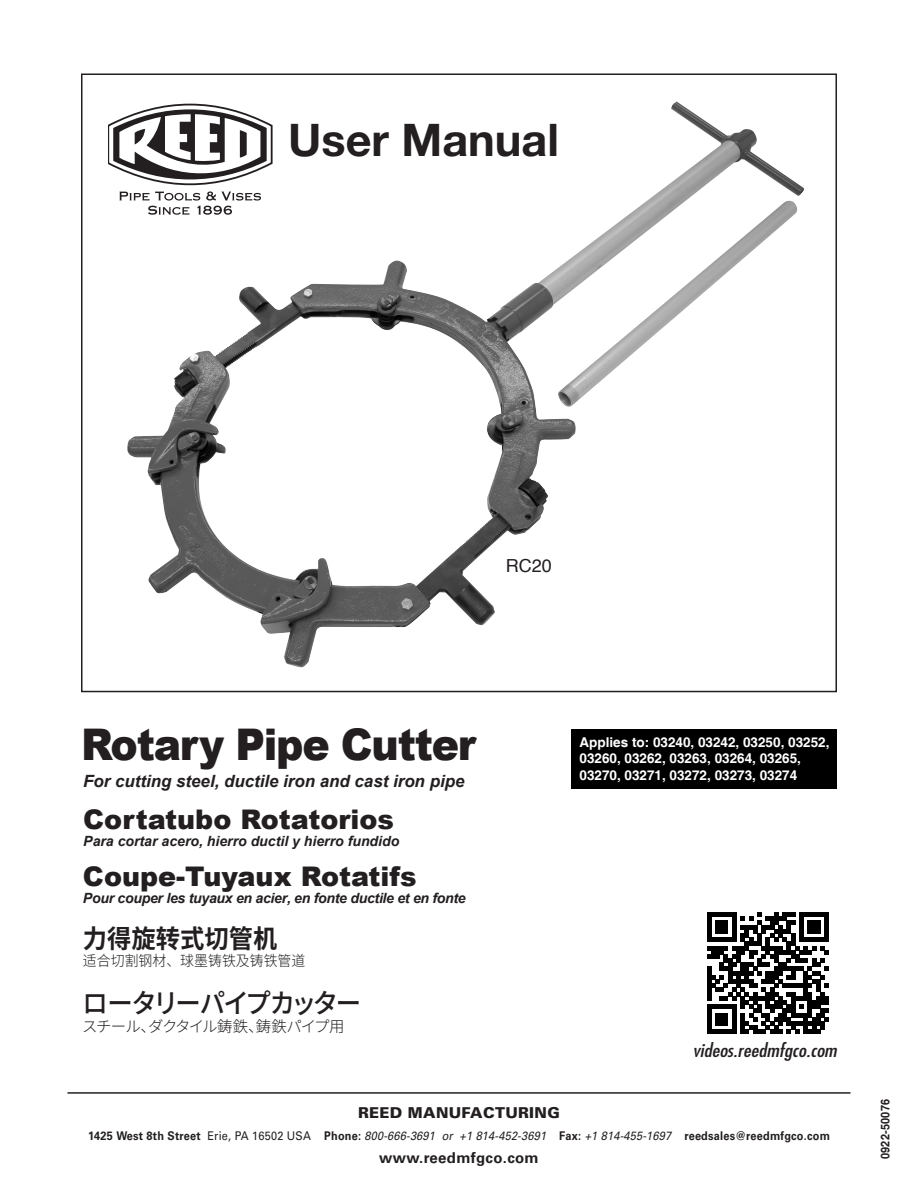
<style>
.page{position:relative;width:918px;height:1188px;background:#fff}
.page>*{position:absolute;margin:0;border:0;box-sizing:border-box;transform-origin:0 0}
.t1{font:700 45px "Helvetica Neue LT Std";color:#231f20}
.t2{font:900 43.65px "Arial";letter-spacing:-.03em;color:#231f20;scale:.94 1}
.t3{font:900 27px "Arial";color:#231f20}
.t4{font:500 27px "Source Han Sans SC";letter-spacing:-.085em;color:#231f20;scale:.94 1}
.t5{font:700 25.65px "Source Han Sans CN";color:#231f20;scale:.95 1}
.t6{font:italic condensed 18px "Futura Std";color:#231f20;scale:1.18 1}
.t7{font:18px "Helvetica";color:#231f20}
.t8{font:italic 700 16.95px "Arial";color:#231f20}
.t9{font:300 15.45px "Source Han Sans SC";letter-spacing:-.06em;color:#231f20}
.t10{font:15px "Univers LT 75 Blk";letter-spacing:.02em;color:#231f20}
.t11{font:15px "Univers LT 65 Bd";letter-spacing:.02em;color:#231f20}
.t12{font:300 14.7px "Source Han Sans CN";color:#231f20;scale:.95 1}
.t13{font:italic 700 14.1px "Arial";letter-spacing:-.02em;color:#231f20}
.t14{font:italic 700 14.1px "Arial";color:#231f20}
.t15{font:700 13.5px "Helvetica";color:#fff}
.t16{font:12px "Univers LT 65 Bd";letter-spacing:.02em;color:#231f20;scale:.91 1}
.Headline{font:700 12px "Helvetica";letter-spacing:.02em;color:#231f20;scale:.91 1}
.s1{font-family:"Univers LT 55 Rm"}
.s2{font-family:"Univers LT 55 Obl"}
</style>
<div class="page">
<img style="left:127px;top:105px;width:594px;height:562px">
<svg style="left:108px;top:103px;width:164px;height:112px"></svg>
<hr style="left:68px;top:1092px;width:782px;height:2px;background:#231f20">
<div style="left:571px;top:729px;width:265px;height:59px;background:#000"></div>
<svg style="left:707px;top:912px;width:122px;height:122px"></svg>
<p class="t1" style="left:288px;top:112px;width:272px">User Manual</p>
<p class="t7" style="left:506px;top:552px;width:48px">RC20</p>
<p class="t2" style="left:81px;top:713px;width:422px">Rotary Pipe Cutter</p>
<p class="t8" style="left:83px;top:770px;width:383px">For cutting steel, ductile iron and cast iron pipe</p>
<p class="t3" style="left:83px;top:800px;width:312px">Cortatubo Rotatorios</p>
<p class="t14" style="left:83px;top:832px;width:318px">Para cortar acero, hierro ductil y hierro fundido</p>
<p class="t3" style="left:83px;top:857px;width:335px">Coupe-Tuyaux Rotatifs</p>
<p class="t13" style="left:83px;top:889px;width:384px">Pour couper les tuyaux en acier, en fonte ductile et en fonte</p>
<p class="t5" style="left:83px;top:924px;width:206px">力得旋转式切管机</p>
<p class="t12" style="left:83px;top:953px;width:236px">适合切割钢材、球墨铸铁及铸铁管道</p>
<p class="t4" style="left:83px;top:988px;width:298px">ロータリーパイプカッター</p>
<p class="t9" style="left:82px;top:1017px;width:264px">スチール、ダクタイル鋳鉄、鋳鉄パイプ用</p>
<p class="t15" style="left:580px;top:734px;width:251px">Applies to: 03240, 03242, 03250, 03252,</p>
<p class="t15" style="left:580px;top:750px;width:223px">03260, 03262, 03263, 03264, 03265,</p>
<p class="t15" style="left:580px;top:767px;width:219px">03270, 03271, 03272, 03273, 03274</p>
<p class="t6" style="left:692px;top:1040px;width:124px">videos.reedmfgco.com</p>
<p class="t10" style="left:358px;top:1103px;width:203px">REED MANUFACTURING</p>
<p class="t16" style="left:88px;top:1129px;width:817px">1425 West 8th Street <span class="s1">Erie, PA 16502 USA</span> Phone: <span class="s2">800-666-3691 or +1 814-452-3691</span> Fax: <span class="s2">+1 814-455-1697</span> reedsales@reedmfgco.com</p>
<p class="t11" style="left:379px;top:1149px;width:161px">www.reedmfgco.com</p>
<p class="Headline" style="left:878px;top:1159px;width:68px;rotate:-90deg">0922-50076</p>
</div>
